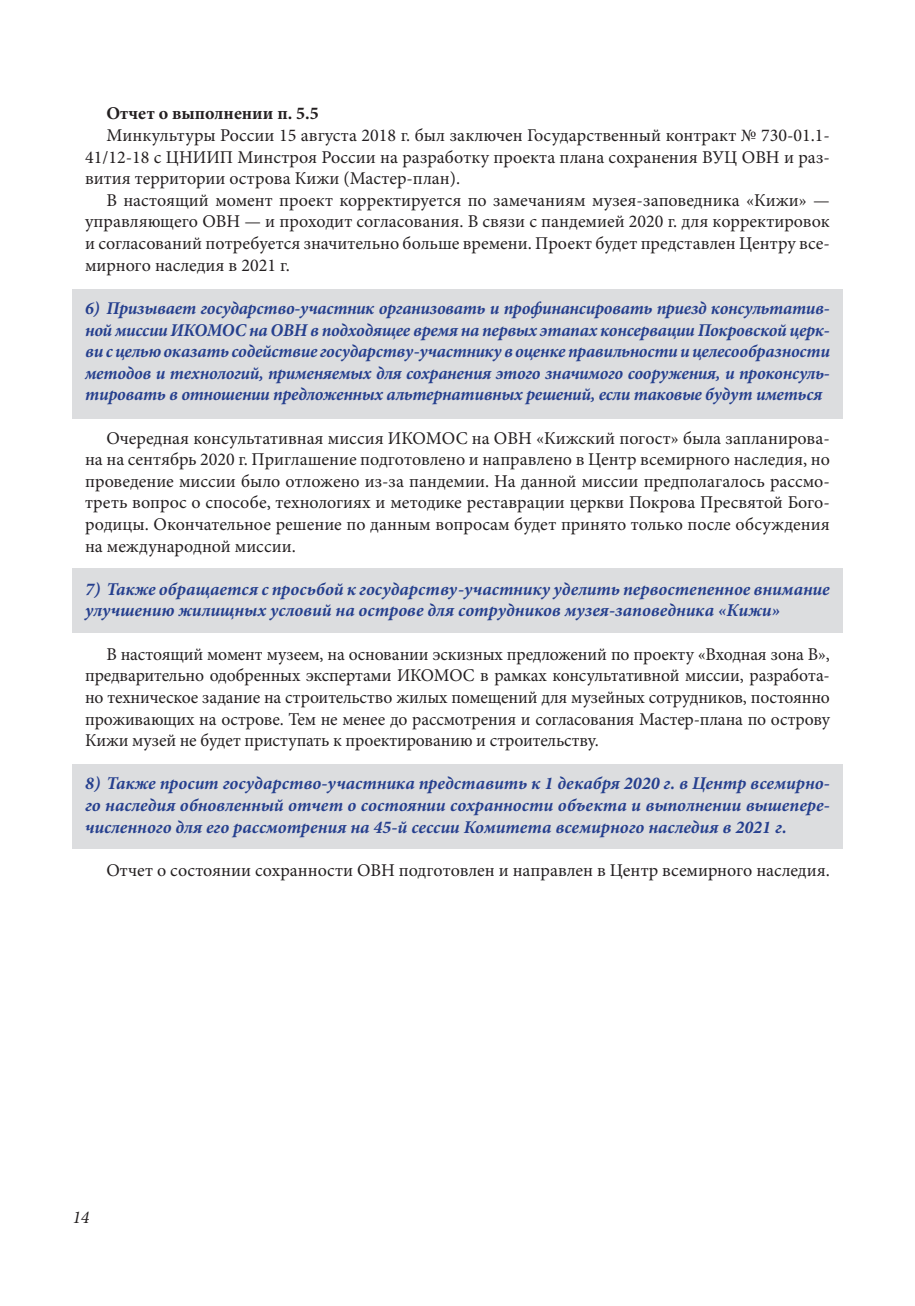
<style>
.page{position:relative;width:915px;height:1306px;background:#fff}
.page>*{position:absolute;margin:0;border:0;box-sizing:border-box;transform-origin:0 0}
.t1{font:18px/21.6px "Minion Pro";color:#231f20;text-align:justify}
.t2{font:italic 700 18px/21.6px "Minion Pro";color:#253f8e;text-align:justify}
.t3{font:700 18px "Minion Pro";color:#231f20}
.t4{font:italic 18px "Minion Pro";color:#231f20}
</style>
<div class="page">
<div style="left:72px;top:289px;width:770px;height:130px;background:#dcdddf"></div>
<div style="left:72px;top:568px;width:770px;height:64px;background:#dcdddf"></div>
<div style="left:72px;top:764px;width:770px;height:84px;background:#dcdddf"></div>
<p class="t3" style="left:106px;top:101px;width:214px">Отчет о выполнении п. 5.5</p>
<p class="t1" style="left:85px;top:125px;width:746px;text-indent:21px">Минкультуры России 15 августа 2018 г. был заключен Государственный контракт № 730-01.1- 41/12-18 с ЦНИИП Минстроя России на разработку проекта плана сохранения ВУЦ ОВН и раз&shy;вития территории острова Кижи (Мастер-план).</p>
<p class="t1" style="left:85px;top:189px;width:746px;text-indent:21px">В настоящий момент проект корректируется по замечаниям музея-заповедника «Кижи» — управляющего ОВН — и проходит согласования. В связи с пандемией 2020 г. для корректировок и согласований потребуется значительно больше времени. Проект будет представлен Центру все&shy;мирного наследия в 2021 г.</p>
<p class="t2" style="left:85px;top:297px;width:746px">6) Призывает государство-участник организовать и профинансировать приезд консультатив&shy;ной миссии ИКОМОС на ОВН в подходящее время на первых этапах консервации Покровской церк&shy;ви с целью оказать содействие государству-участнику в оценке правильности и целесообразности методов и технологий, применяемых для сохранения этого значимого сооружения, и проконсуль&shy;тировать в отношении предложенных альтернативных решений, если таковые будут иметься</p>
<p class="t1" style="left:85px;top:427px;width:746px;text-indent:21px">Очередная консультативная миссия ИКОМОС на ОВН «Кижский погост» была запланирова&shy;на на сентябрь 2020 г. Приглашение подготовлено и направлено в Центр всемирного наследия, но проведение миссии было отложено из-за пандемии. На данной миссии предполагалось рассмо&shy;треть вопрос о способе, технологиях и методике реставрации церкви Покрова Пресвятой Бого&shy;родицы. Окончательное решение по данным вопросам будет принято только после обсуждения на международной миссии.</p>
<p class="t2" style="left:85px;top:578px;width:746px">7) Также обращается с просьбой к государству-участнику уделить первостепенное внимание улучшению жилищных условий на острове для сотрудников музея-заповедника «Кижи»</p>
<p class="t1" style="left:85px;top:643px;width:746px;text-indent:21px">В настоящий момент музеем, на основании эскизных предложений по проекту «Входная зона В», предварительно одобренных экспертами ИКОМОС в рамках консультативной миссии, разработа&shy;но техническое задание на строительство жилых помещений для музейных сотрудников, постоянно проживающих на острове. Тем не менее до рассмотрения и согласования Мастер-плана по острову Кижи музей не будет приступать к проектированию и строительству.</p>
<p class="t2" style="left:85px;top:772px;width:746px">8) Также просит государство-участника представить к 1 декабря 2020 г. в Центр всемирно&shy;го наследия обновленный отчет о состоянии сохранности объекта и выполнении вышепере&shy;численного для его рассмотрения на 45-й сессии Комитета всемирного наследия в 2021 г.</p>
<p class="t1" style="left:106px;top:859px;width:724px">Отчет о состоянии сохранности ОВН подготовлен и направлен в Центр всемирного наследия.</p>
<p class="t4" style="left:72px;top:1205px;width:19px">14</p>
</div>
